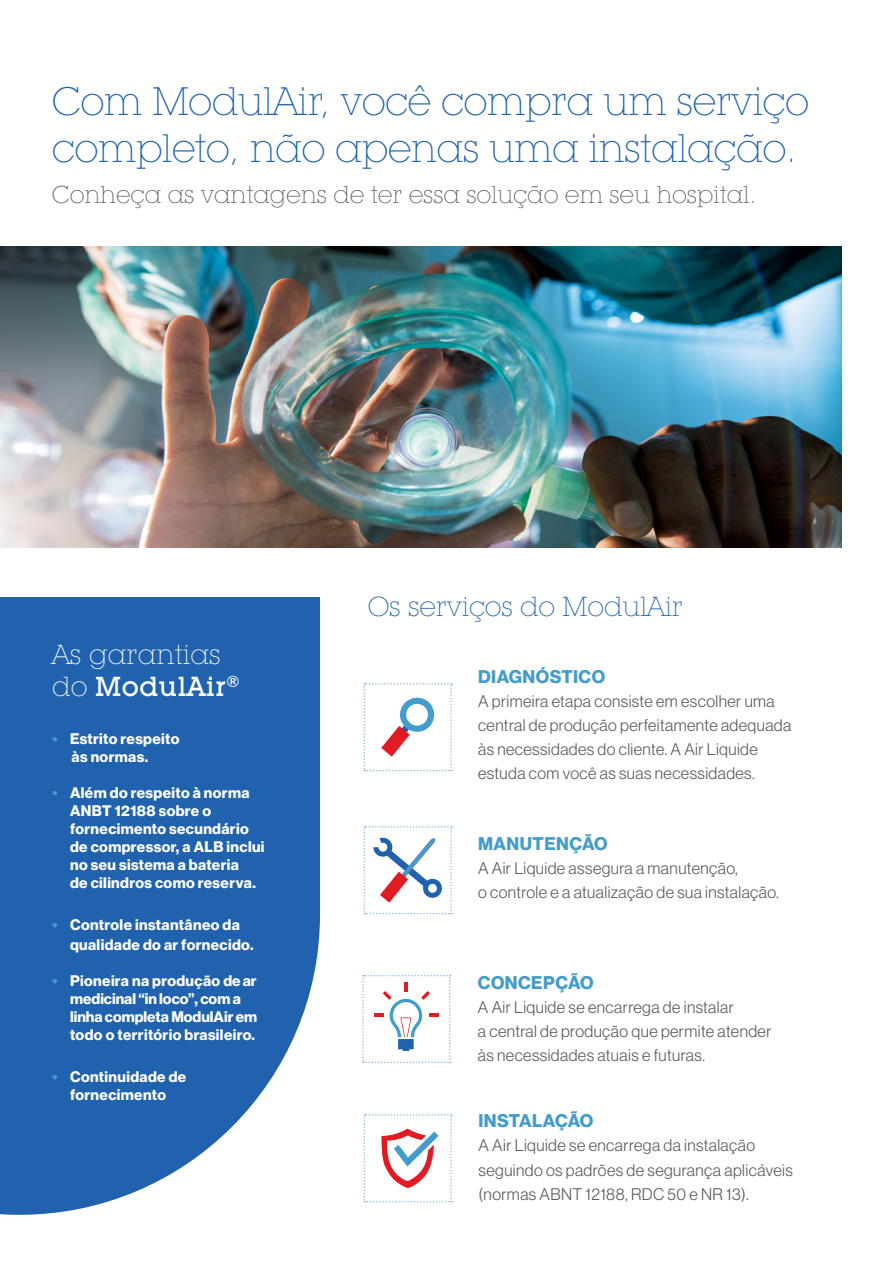
<style>
.page{position:relative;width:893px;height:1263px;background:#fff}
.page>*{position:absolute;margin:0;border:0;box-sizing:border-box;transform-origin:0 0}
.t1{font:300 39px/46.8px "Lubalin Graph IT Cby BT Xtra";letter-spacing:-.02em;color:#2062af}
.t2{font:300 27px "Lubalin Graph IT Cby BT Xtra";letter-spacing:-.01em;color:#2062af}
.t3{font:300 27px "Lubalin Graph IT Cby BT Xtra";color:#fff}
.t4{font:500 27px "Lubalin Graph IT Cby BT";letter-spacing:.02em;color:#fff}
.t5{font:300 24px "Lubalin Graph IT Cby BT Xtra";letter-spacing:-.01em;color:#58595b}
.t6{font:18px "N Haas Grotesk DS Std 75 Bd";letter-spacing:.025em;color:#429ccd}
.t7{font:18px "N Haas Grotesk DS Std 75 Bd";color:#429ccd}
.t8{font:16.5px/24px "N Haas Grotesk DS Std 45 Lt";letter-spacing:.025em;color:#58595b}
.t9{font:15px/18px "N Haas Grotesk DS Std 75 Bd";letter-spacing:.025em;color:#fff}
.s1{font-family:"Lubalin Graph IT Cby BT Xtra";font-weight:300}
.s2{color:#429ccd}
</style>
<div class="page">
<svg style="left:362px;top:975px;width:89px;height:88px"></svg>
<svg style="left:0;top:597px;width:320px;height:618px;background:#3671b6"></svg>
<svg style="left:364px;top:826px;width:88px;height:88px"></svg>
<svg style="left:364px;top:683px;width:88px;height:88px"></svg>
<svg style="left:364px;top:1114px;width:88px;height:88px"></svg>
<img style="left:0;top:247px;width:841px;height:301px">
<h1 class="t1" style="left:52px;top:77px;width:759px">Com ModulAir, você compra um serviço completo, não apenas uma instalação.</h1>
<h3 class="t5" style="left:52px;top:180px;width:706px">Conheça as vantagens de ter essa solução em seu hospital.</h3>
<h2 class="t3" style="left:52px;top:638px;width:170px">As garantias</h2>
<h2 class="t4" style="left:52px;top:670px;width:189px"><span class="s1">do</span> ModulAir<sup>®</sup></h2>
<p class="t9" style="left:72px;top:730px;width:109px;text-indent:-19px"><span class="s2">•</span> Estrito respeito às normas.</p>
<p class="t9" style="left:70px;top:784px;width:196px;text-indent:-18px"><span class="s2">•</span> Além do respeito à norma<br>ANBT 12188 sobre o fornecimento secundário de compressor, a ALB inclui no seu sistema a bateria<br>de cilindros como reserva.</p>
<p class="t9" style="left:70px;top:915px;width:185px;line-height:19.5px;text-indent:-18px"><span class="s2">•</span> Controle instantâneo da qualidade do ar fornecido.</p>
<p class="t9" style="left:70px;top:971px;width:189px;text-indent:-18px"><span class="s2">•</span> Pioneira na produção de ar medicinal “in loco”, com a linha completa ModulAir em todo o território brasileiro.</p>
<p class="t9" style="left:52px;top:1067px;width:136px;text-align:center"><span class="s2">•</span> Continuidade de fornecimento</p>
<h2 class="t2" style="left:368px;top:590px;width:317px">Os serviços do ModulAir</h2>
<p class="t6" style="left:478px;top:666px;width:129px">DIAGNÓSTICO</p>
<p class="t8" style="left:478px;top:689px;width:315px">A primeira etapa consiste em escolher uma central de produção perfeitamente adequada às necessidades do cliente. A Air Liquide estuda com você as suas necessidades.</p>
<p class="t6" style="left:478px;top:833px;width:131px">MANUTENÇÃO</p>
<p class="t8" style="left:478px;top:856px;width:302px">A Air Liquide assegura a manutenção,<br>o controle e a atualização de sua instalação.</p>
<p class="t6" style="left:478px;top:972px;width:117px">CONCEPÇÃO</p>
<p class="t8" style="left:478px;top:995px;width:295px">A Air Liquide se encarrega de instalar<br>a central de produção que permite atender às necessidades atuais e futuras.</p>
<p class="t7" style="left:479px;top:1111px;width:116px">INSTALAÇÃO</p>
<p class="t8" style="left:479px;top:1134px;width:316px">A Air Liquide se encarrega da instalação seguindo os padrões de segurança aplicáveis (normas ABNT 12188, RDC 50 e NR 13).</p>
</div>
